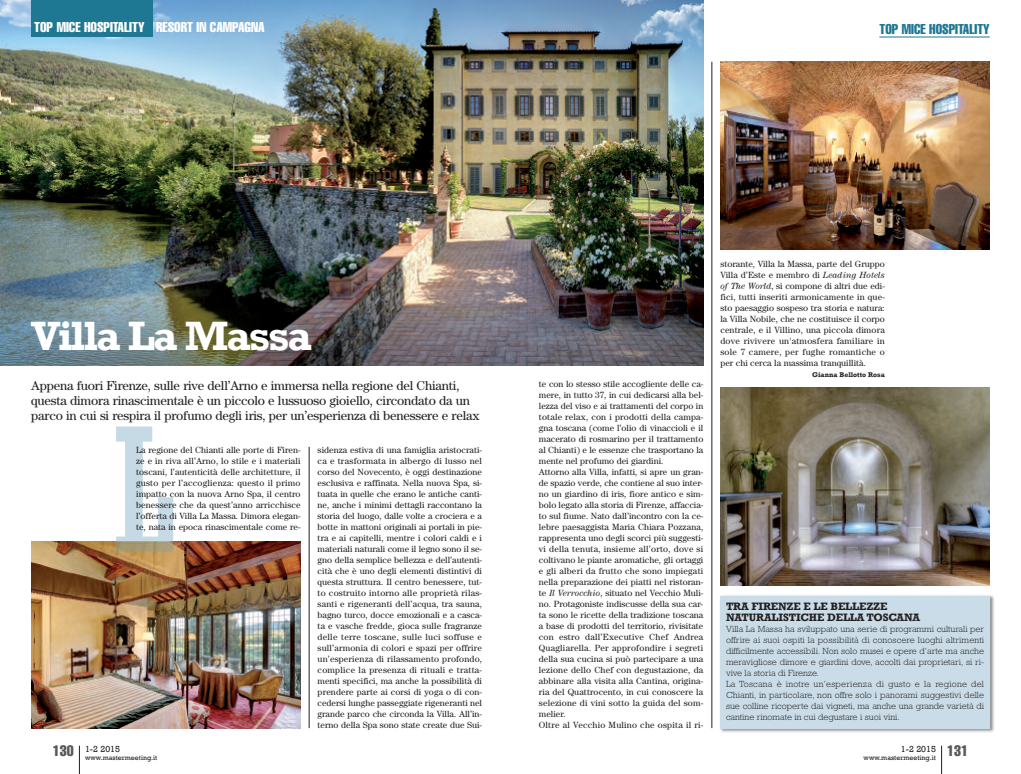
<style>
.page{position:relative;width:1021px;height:774px;background:#fff}
.page>*{position:absolute;margin:0;border:0;box-sizing:border-box;transform-origin:0 0}
.t1{font:700 42px "Rockwell";letter-spacing:-.05em;color:#fff}
.t2{font:extra-condensed 14px "Helvetica";color:#fff}
.t3{font:extra-condensed 14px "Helvetica";color:#1e7793}
.t4{font:13px/15px "Century";letter-spacing:-.015em;color:#231f20}
.t5{font:700 11px/11px "Rockwell";letter-spacing:-.015em;color:#231f20}
.t6{font:9px/11px "Century";color:#231f20;text-align:justify}
.t7{font:300 9px/11px "Rockwell";color:#231f20}
.t8{font:9px "Rockwell";color:#231f20}
.t9{font:7px "Rockwell";color:#231f20}
.t10{font:700 7px "Rockwell";color:#231f20}
.s1{font-style:italic}
</style>
<div class="page">
<img style="left:31px;top:541px;width:269px;height:187px">
<img style="left:0;top:0;width:703px;height:365px">
<hr style="left:309px;top:447px;width:1px;height:281px;background:#231f20">
<svg style="left:941px;top:746px;width:1px;height:28px"></svg>
<hr style="left:879px;top:37px;width:110px;height:1px;background:#1e7793">
<svg style="left:79px;top:746px;width:1px;height:28px"></svg>
<hr style="left:711px;top:62px;width:1px;height:666px;background:#231f20">
<div style="left:31px;top:0;width:122px;height:37px;background:#1e7793"></div>
<img style="left:720px;top:595px;width:274px;height:137px">
<div style="left:720px;top:596px;width:269px;height:132px;background:#c9dce7"></div>
<svg style="left:116px;top:426px;width:57px;height:115px"></svg>
<img style="left:116px;top:541px;width:57px;height:11px">
<img style="left:720px;top:387px;width:269px;height:198px">
<img style="left:720px;top:62px;width:269px;height:187px">
<h2 class="t2" style="left:34px;top:22px;width:112px">TOP MICE HOSPITALITY</h2>
<h2 class="t2" style="left:156px;top:22px;width:110px">RESORT IN CAMPAGNA</h2>
<h2 class="t3" style="left:879px;top:24px;width:112px">TOP MICE HOSPITALITY</h2>
<h1 class="t1" style="left:31px;top:310px;width:282px">VILLA LA MASSA</h1>
<p class="t4" style="left:31px;top:379px;width:450px">Appena fuori Firenze, sulle rive dell’Arno e immersa nella regione del Chianti, questa dimora rinascimentale è un piccolo e lussuoso gioiello, circondato da un parco in cui si respira il profumo degli iris, per un’esperienza di benessere e relax</p>
<p class="t6" style="left:136px;top:445px;width:166px">La regione del Chianti alle porte di Firen&shy;ze e in riva all’Arno, lo stile e i materiali toscani, l’autenticità delle architetture, il gusto per l’accoglienza: questo il primo impatto con la nuova Arno Spa, il centro benessere che da quest’anno arricchisce l’offerta di Villa La Massa. Dimora elegan&shy;te, nata in epoca rinascimentale come re-</p>
<p class="t9" style="left:53px;top:753px;width:106px"><sup>130</sup> www.mastermeeting.it</p>
<p class="t8" style="left:85px;top:743px;width:36px">1-2 2015</p>
<p class="t6" style="left:317px;top:445px;width:166px">sidenza estiva di una famiglia aristocrati&shy;ca e trasformata in albergo di lusso nel corso del Novecento, è oggi destinazione esclusiva e raffinata. Nella nuova Spa, si&shy;tuata in quelle che erano le antiche canti&shy;ne, anche i minimi dettagli raccontano la storia del luogo, dalle volte a crociera e a botte in mattoni originali ai portali in pie&shy;tra e ai capitelli, mentre i colori caldi e i materiali naturali come il legno sono il se&shy;gno della semplice bellezza e dell’autenti&shy;cità che è uno degli elementi distintivi di questa struttura. Il centro benessere, tut&shy;to costruito intorno alle proprietà rilas&shy;santi e rigeneranti dell’acqua, tra sauna, bagno turco, docce emozionali e a casca&shy;ta e vasche fredde, gioca sulle fragranze delle terre toscane, sulle luci soffuse e sull’armonia di colori e spazi per offrire un’esperienza di rilassamento profondo, complice la presenza di rituali e tratta&shy;menti specifici, ma anche la possibilità di prendere parte ai corsi di yoga o di con&shy;cedersi lunghe passeggiate rigeneranti nel grande parco che circonda la Villa. All’in&shy;terno della Spa sono state create due Sui-</p>
<p class="t6" style="left:539px;top:379px;width:166px;text-align:left">te con lo stesso stile accogliente delle ca&shy;mere, in tutto 37, in cui dedicarsi alla bel&shy;lezza del viso e ai trattamenti del corpo in totale relax, con i prodotti della campa&shy;gna toscana (come l’olio di vinaccioli e il macerato di rosmarino per il trattamento al Chianti) e le essenze che trasportano la mente nel profumo dei giardini.<br>Attorno alla Villa, infatti, si apre un gran&shy;de spazio verde, che contiene al suo inter&shy;no un giardino di iris, fiore antico e sim&shy;bolo legato alla storia di Firenze, affaccia&shy;to sul fiume. Nato dall’incontro con la ce&shy;lebre paesaggista Maria Chiara Pozzana, rappresenta uno degli scorci più suggesti&shy;vi della tenuta, insieme all’orto, dove si coltivano le piante aromatiche, gli ortaggi e gli alberi da frutto che sono impiegati nella preparazione dei piatti nel ristoran&shy;te <span class="s1">Il Verrocchio</span>, situato nel Vecchio Muli&shy;no. Protagoniste indiscusse della sua car&shy;ta sono le ricette della tradizione toscana a base di prodotti del territorio, rivisitate con estro dall’Executive Chef Andrea Quagliarella. Per approfondire i segreti della sua cucina si può partecipare a una lezione dello Chef con degustazione, da abbinare alla visita alla Cantina, origina&shy;ria del Quattrocento, in cui conoscere la selezione di vini sotto la guida del som&shy;melier.<br>Oltre al Vecchio Mulino che ospita il ri-</p>
<p class="t6" style="left:720px;top:259px;width:166px">storante, Villa la Massa, parte del Gruppo Villa d’Este e membro di <span class="s1">Leading Hotels of The World</span>, si compone di altri due edi&shy;fici, tutti inseriti armonicamente in que&shy;sto paesaggio sospeso tra storia e natura: la Villa Nobile, che ne costituisce il corpo centrale, e il Villino, una piccola dimora dove rivivere un'atmosfera familiare in sole 7 camere, per fughe romantiche o per chi cerca la massima tranquillità.</p>
<p class="t10" style="left:812px;top:370px;width:74px">GIANNA BELLOTTO ROSA</p>
<p class="t5" style="left:726px;top:600px;width:196px">TRA FIRENZE E LE BELLEZZE<br>NATURALISTICHE DELLA TOSCANA</p>
<p class="t7" style="left:726px;top:624px;width:260px">Villa La Massa ha sviluppato una serie di programmi culturali per offrire ai suoi ospiti la possibilità di conoscere luoghi altrimenti difficilmente accessibili. Non solo musei e opere d’arte ma anche meravigliose dimore e giardini dove, accolti dai proprietari, si ri&shy;vive la storia di Firenze.<br>La Toscana è inotre un’esperienza di gusto e la regione del Chianti, in particolare, non offre solo i panorami suggestivi delle sue colline ricoperte dai vigneti, ma anche una grande varietà di cantine rinomate in cui degustare i suoi vini.</p>
<p class="t9" style="left:863px;top:753px;width:106px">www.mastermeeting.it <sup>131</sup></p>
<p class="t8" style="left:901px;top:743px;width:36px">1-2 2015</p>
</div>
